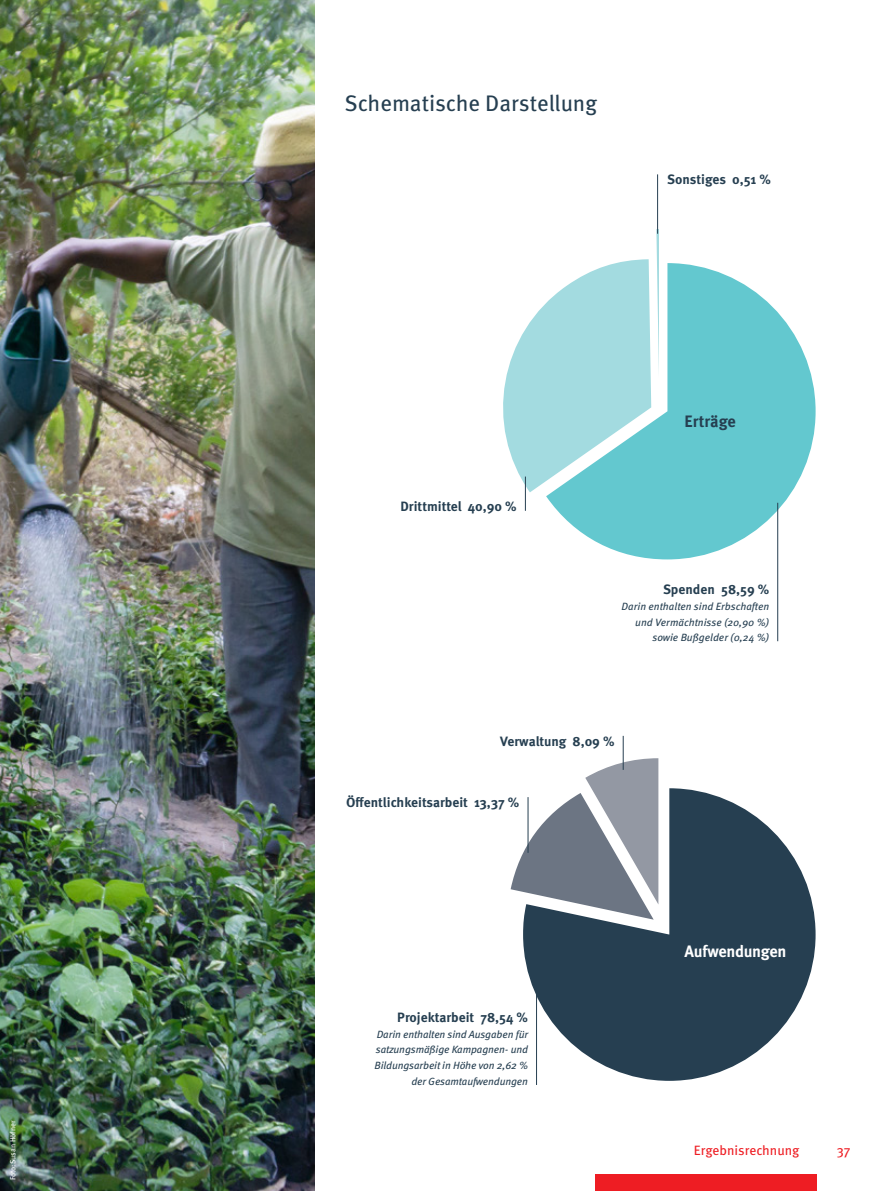
<style>
.page{position:relative;width:893px;height:1191px;background:#fff}
.page>*{position:absolute;margin:0;border:0;box-sizing:border-box;transform-origin:0 0}
._02_Subhead_book_blau{font:22.5px "Meta OT";letter-spacing:-.005em;color:#263f51}
._02_Subhead_book_blau-2{font:700 16.5px "Meta OT";letter-spacing:-.02em;color:#fff}
._02_Subhead_book_blau-3{font:700 16.5px "Meta OT";color:#263f51}
.t1{font:700 13.5px "Meta OT";color:#263f51}
.t2{font:13.5px "Meta OT";color:#ee1d23}
._07_BU_book_italic_blau{font:italic 10.5px/15.8px "Meta OT";letter-spacing:-.01em;color:#263f51;text-align:right}
._07_BU_book_italic_blau-2{font:7.5px "Meta OT";color:#fff}
</style>
<div class="page">
<div style="left:595px;top:1174px;width:221px;height:17px;background:#ee1d23"></div>
<svg style="left:523px;top:788px;width:293px;height:292px;fill:#263f51"></svg>
<svg style="left:510px;top:736px;width:148px;height:183px"></svg>
<img style="left:0;top:0;width:315px;height:1191px">
<svg style="left:503px;top:229px;width:156px;height:263px"></svg>
<svg style="left:546px;top:263px;width:270px;height:296px;fill:#63c8cf"></svg>
<hr style="left:528px;top:797px;width:1px;height:56px;background:#263f51">
<hr style="left:623px;top:736px;width:1px;height:34px;background:#263f51">
<hr style="left:525px;top:476px;width:1px;height:35px;background:#263f51">
<hr style="left:777px;top:503px;width:1px;height:138px;background:#263f51">
<hr style="left:657px;top:174px;width:1px;height:60px;background:#263f51">
<hr style="left:536px;top:993px;width:1px;height:92px;background:#263f51">
<p class="_07_BU_book_italic_blau-2" style="left:8px;top:1180px;width:61px;rotate:-90deg">Foto:Susan Höfner</p>
<p class="_02_Subhead_book_blau" style="left:344px;top:88px;width:255px">Schematische Darstellung</p>
<p class="t1" style="left:667px;top:170px;width:105px">Sonstiges 0,51 %</p>
<p class="t1" style="left:400px;top:498px;width:118px">Drittmittel 40,90 %</p>
<p class="_02_Subhead_book_blau-3" style="left:685px;top:410px;width:53px">Erträge</p>
<p class="t1" style="left:663px;top:581px;width:108px">Spenden 58,59 %</p>
<p class="_07_BU_book_italic_blau" style="left:621px;top:598px;width:149px">Darin enthalten sind Erbschaften und Vermächtnisse (20,90 %) sowie Bußgelder (0,24 %)</p>
<p class="t1" style="left:500px;top:733px;width:116px">Verwaltung 8,09 %</p>
<p class="t1" style="left:346px;top:794px;width:175px">Öffentlichkeitsarbeit 13,37 %</p>
<p class="t1" style="left:397px;top:1008px;width:132px">Projektarbeit 78,54 %</p>
<p class="_07_BU_book_italic_blau" style="left:374px;top:1026px;width:155px">Darin enthalten sind Ausgaben für satzungsmäßige Kampagnen- und<br>Bildungsarbeit in Höhe von 2,62 % der Gesamtaufwendungen</p>
<p class="_02_Subhead_book_blau-2" style="left:685px;top:940px;width:103px">Aufwendungen</p>
<p class="t2" style="left:694px;top:1141px;width:107px">Ergebnisrechnung</p>
<p class="t2" style="left:837px;top:1141px;width:15px">37</p>
</div>
